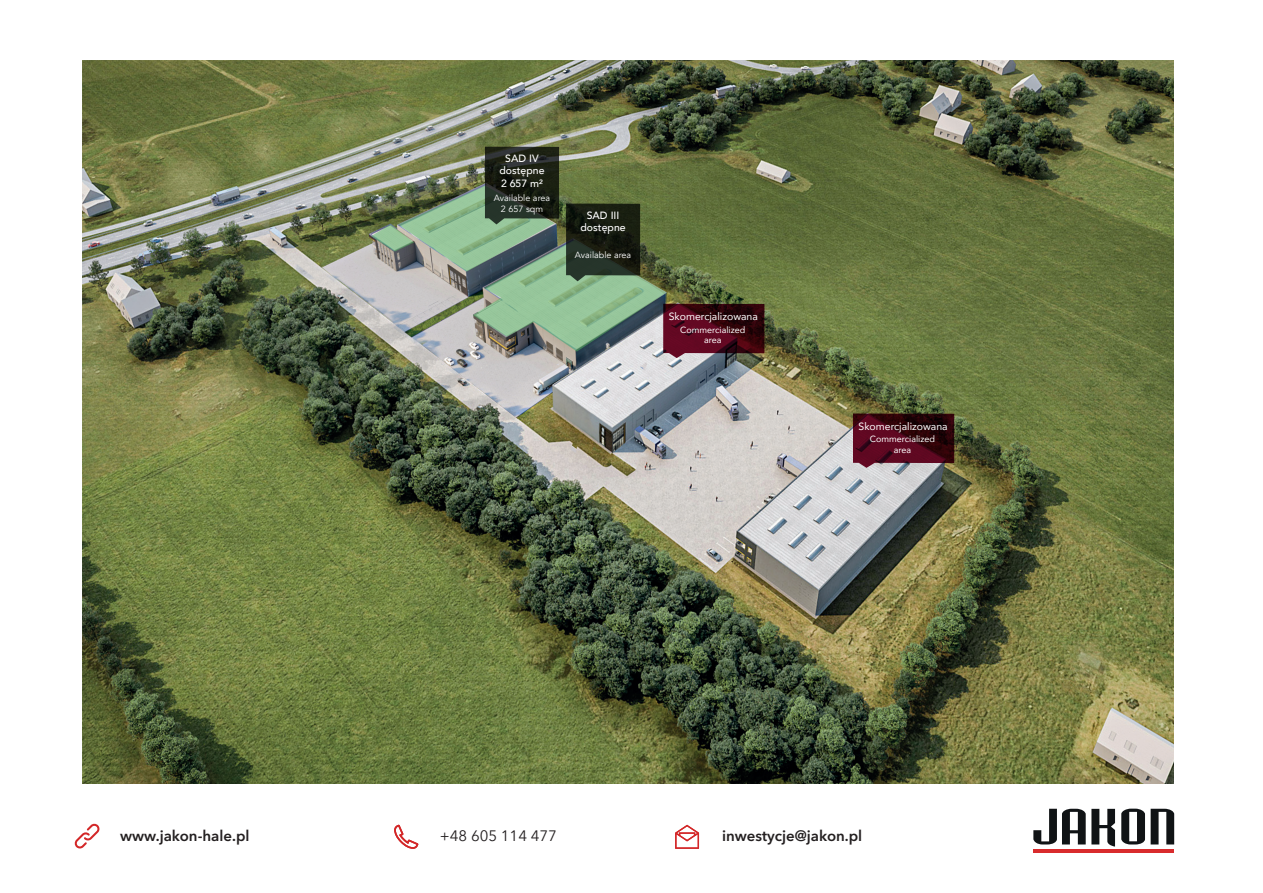
<style>
.page{position:relative;width:1263px;height:893px;background:#fff}
.page>*{position:absolute;margin:0;border:0;box-sizing:border-box;transform-origin:0 0}
.t1{font:600 15px "Avenir Next LT Pro";color:#231f20}
.t2{font:15px "Avenir Next LT Pro";color:#231f20}
.t3{font:10.5px "Avenir";color:#fff}
.t4{font:500 10.5px/12.6px "Avenir";color:#fff;text-align:center}
.t5{font:9px/10.8px "Avenir";color:#fff;text-align:center}
.t6{font:9px/10.8px "Avenir";color:#fff;text-align:center}
</style>
<div class="page">
<img style="left:82px;top:60px;width:1092px;height:723px">
<svg style="left:1033px;top:808px;width:141px;height:38px"></svg>
<hr style="left:1033px;top:849px;width:141px;height:3px;background:#d92b2d">
<svg style="left:74px;top:823px;width:26px;height:26px"></svg>
<svg style="left:394px;top:825px;width:24px;height:24px"></svg>
<svg style="left:675px;top:825px;width:24px;height:24px"></svg>
<svg style="left:853px;top:413px;width:101px;height:55px;background:#4e1623"></svg>
<img style="left:371px;top:147px;width:393px;height:211px">
<p class="t4" style="left:499px;top:151px;width:47px">SAD IV dostępne<br>2 657 m²</p>
<p class="t6" style="left:494px;top:193px;width:58px">Available area<br>2 657 sqm</p>
<p class="t4" style="left:580px;top:208px;width:47px">SAD III dostępne</p>
<p class="t6" style="left:575px;top:250px;width:58px">Available area</p>
<p class="t3" style="left:669px;top:308px;width:91px">Skomercjalizowana</p>
<p class="t5" style="left:680px;top:324px;width:67px">Commercialized area</p>
<p class="t3" style="left:858px;top:418px;width:91px">Skomercjalizowana</p>
<p class="t5" style="left:870px;top:433px;width:67px">Commercialized area</p>
<p class="t1" style="left:120px;top:826px;width:131px">www.jakon-hale.pl</p>
<p class="t2" style="left:440px;top:827px;width:118px">+48 605 114 477</p>
<p class="t1" style="left:722px;top:827px;width:142px">inwestycje@jakon.pl</p>
</div>
